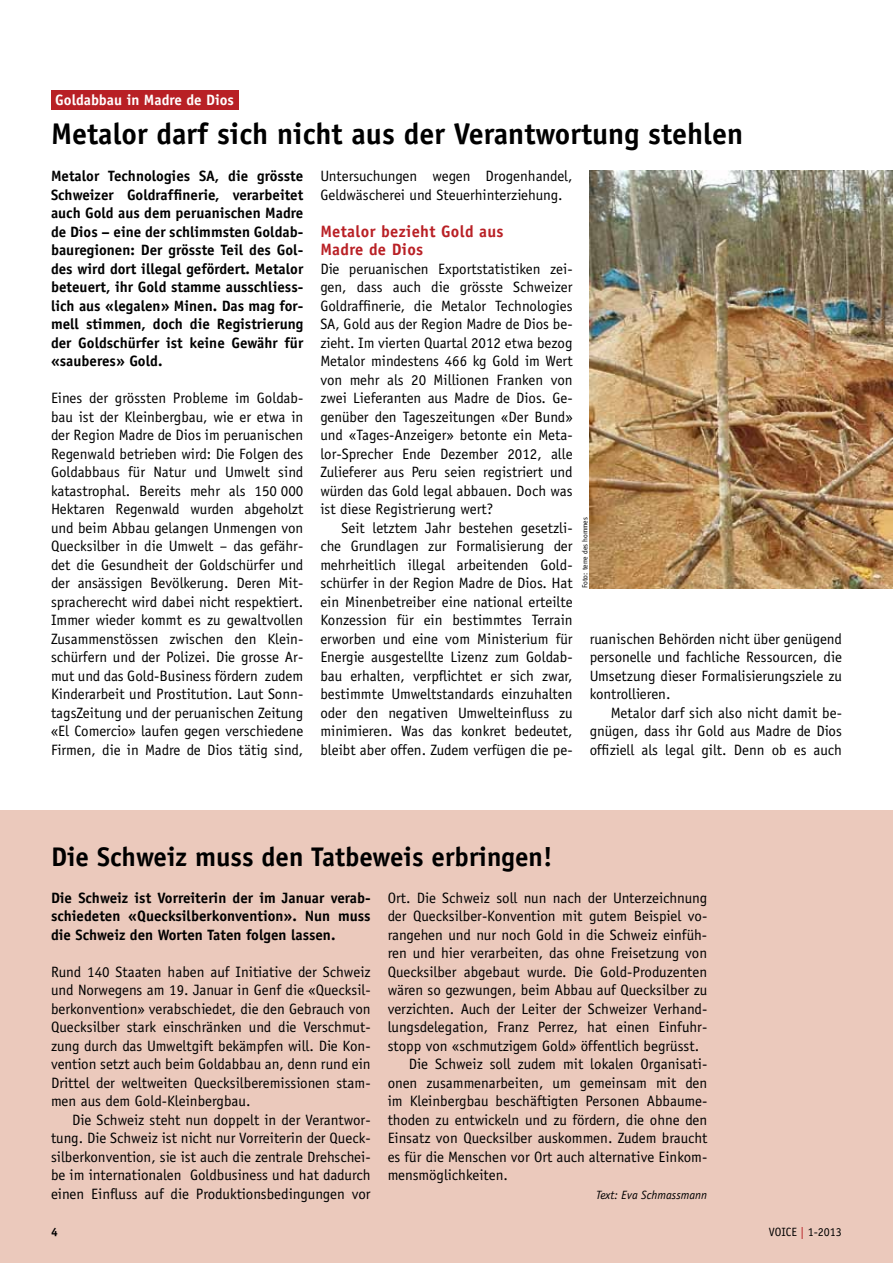
<style>
.page{position:relative;width:893px;height:1263px;background:#fff}
.page>*{position:absolute;margin:0;border:0;box-sizing:border-box;transform-origin:0 0}
.t1{font:700 30px "Officina Sans Std";color:#000}
.t2{font:700 27px "Officina Sans Std";color:#000}
.t3{font:700 16.5px/18.5px "Officina Sans Std";letter-spacing:.02em;color:#b92025}
.t4{font:15px/18.5px "Officina Sans Std";color:#000;text-align:justify}
.t5{font:700 15px/18.5px "Officina Sans Std";color:#000;text-align:justify}
.t6{font:700 15px "Officina Sans Std";color:#fff}
.t7{font:italic 12px "Officina Sans Std";color:#000}
.t8{font:12px "Officina Sans Std";color:#000}
.t9{font:700 12px "Officina Sans Std";color:#000}
.t10{font:7.5px "Officina Sans Std";color:#000}
.s1{color:#b82025}
</style>
<div class="page">
<div style="left:0;top:810px;width:893px;height:453px;background:#ebc9bc"></div>
<div style="left:51px;top:90px;width:187px;height:19px;background:#b82025"></div>
<img style="left:590px;top:170px;width:303px;height:418px">
<p class="t6" style="left:55px;top:91px;width:180px">Goldabbau in Madre de Dios</p>
<h1 class="t1" style="left:51px;top:115px;width:694px">Metalor darf sich nicht aus der Verantwortung stehlen</h1>
<p class="t5" style="left:51px;top:167px;width:254px">Metalor Technologies SA, die grösste Schweizer Goldraffinerie, verarbeitet auch Gold aus dem peruanischen Madre de Dios – eine der schlimmsten Goldab&shy;bauregionen: Der grösste Teil des Gol&shy;des wird dort illegal gefördert. Metalor beteuert, ihr Gold stamme ausschliess&shy;lich aus «legalen» Minen. Das mag for&shy;mell stimmen, doch die Registrierung der Goldschürfer ist keine Gewähr für «sauberes» Gold.</p>
<p class="t4" style="left:51px;top:389px;width:254px">Eines der grössten Probleme im Goldab&shy;bau ist der Kleinbergbau, wie er etwa in der Region Madre de Dios im peruanischen Regenwald betrieben wird: Die Folgen des Goldabbaus für Natur und Umwelt sind katastrophal. Bereits mehr als 150 000<br>Hektaren Regenwald wurden abgeholzt und beim Abbau gelangen Unmengen von Quecksilber in die Umwelt – das gefähr&shy;det die Gesundheit der Goldschürfer und der ansässigen Bevölkerung. Deren Mit&shy;spracherecht wird dabei nicht respektiert.<br>Immer wieder kommt es zu gewaltvollen Zusammenstössen zwischen den Klein&shy;schürfern und der Polizei. Die grosse Ar&shy;mut und das Gold-Business fördern zudem Kinderarbeit und Prostitution. Laut Sonn&shy;tagsZeitung und der peruanischen Zeitung «El Comercio» laufen gegen verschiedene Firmen, die in Madre de Dios tätig sind,</p>
<p class="t4" style="left:320px;top:167px;width:254px">Untersuchungen wegen Drogenhandel,<br>Geldwäscherei und Steuerhinterziehung.</p>
<p class="t3" style="left:320px;top:222px;width:185px">Metalor bezieht Gold aus<br>Madre de Dios</p>
<p class="t4" style="left:320px;top:259px;width:254px">Die peruanischen Exportstatistiken zei&shy;gen, dass auch die grösste Schweizer Goldraffinerie, die Metalor Technologies SA, Gold aus der Region Madre de Dios be&shy;zieht. Im vierten Quartal 2012 etwa bezog Metalor mindestens 466 kg Gold im Wert von mehr als 20 Millionen Franken von zwei Lieferanten aus Madre de Dios. Ge&shy;genüber den Tageszeitungen «Der Bund» und «Tages-Anzeiger» betonte ein Meta&shy;lor-Sprecher Ende Dezember 2012, alle Zulieferer aus Peru seien registriert und würden das Gold legal abbauen. Doch was ist diese Registrierung wert?</p>
<p class="t4" style="left:320px;top:518px;width:254px;text-indent:21px">Seit letztem Jahr bestehen gesetzli&shy;che Grundlagen zur Formalisierung der mehrheitlich illegal arbeitenden Gold&shy;schürfer in der Region Madre de Dios. Hat ein Minenbetreiber eine national erteilte Konzession für ein bestimmtes Terrain erworben und eine vom Ministerium für Energie ausgestellte Lizenz zum Goldab&shy;bau erhalten, verpflichtet er sich zwar, bestimmte Umweltstandards einzuhalten oder den negativen Umwelteinfluss zu minimieren. Was das konkret bedeutet, bleibt aber offen. Zudem verfügen die pe-</p>
<p class="t10" style="left:581px;top:588px;width:72px;rotate:-90deg">Foto: terre des hommes</p>
<p class="t4" style="left:590px;top:629px;width:254px">ruanischen Behörden nicht über genügend personelle und fachliche Ressourcen, die Umsetzung dieser Formalisierungsziele zu kontrollieren.</p>
<p class="t4" style="left:590px;top:703px;width:254px;text-indent:21px">Metalor darf sich also nicht damit be&shy;gnügen, dass ihr Gold aus Madre de Dios offiziell als legal gilt. Denn ob es auch</p>
<h2 class="t2" style="left:51px;top:839px;width:503px">Die Schweiz muss den Tatbeweis erbringen!</h2>
<p class="t5" style="left:51px;top:888px;width:321px">Die Schweiz ist Vorreiterin der im Januar verab&shy;schiedeten «Quecksilberkonvention». Nun muss die Schweiz den Worten Taten folgen lassen.</p>
<p class="t4" style="left:51px;top:962px;width:321px">Rund 140 Staaten haben auf Initiative der Schweiz und Norwegens am 19. Januar in Genf die «Quecksil&shy;berkonvention» verabschiedet, die den Gebrauch von Quecksilber stark einschränken und die Verschmut&shy;zung durch das Umweltgift bekämpfen will. Die Kon&shy;vention setzt auch beim Goldabbau an, denn rund ein Drittel der weltweiten Quecksilberemissionen stam&shy;men aus dem Gold-Kleinbergbau.</p>
<p class="t4" style="left:51px;top:1110px;width:321px;text-indent:21px">Die Schweiz steht nun doppelt in der Verantwor&shy;tung. Die Schweiz ist nicht nur Vorreiterin der Queck&shy;silberkonvention, sie ist auch die zentrale Drehschei&shy;be im internationalen Goldbusiness und hat dadurch einen Einfluss auf die Produktionsbedingungen vor</p>
<p class="t4" style="left:388px;top:888px;width:321px">Ort. Die Schweiz soll nun nach der Unterzeichnung</p>
<p class="t4" style="left:388px;top:907px;width:321px">der Quecksilber-Konvention mit gutem Beispiel vo-</p>
<p class="t4" style="left:388px;top:925px;width:321px">rangehen und nur noch Gold in die Schweiz einfüh-</p>
<p class="t4" style="left:388px;top:944px;width:321px">ren und hier verarbeiten, das ohne Freisetzung von</p>
<p class="t4" style="left:388px;top:962px;width:321px">Quecksilber abgebaut wurde. Die Gold-Produzenten</p>
<p class="t4" style="left:388px;top:981px;width:321px">wären so gezwungen, beim Abbau auf Quecksilber zu</p>
<p class="t4" style="left:388px;top:999px;width:321px">verzichten. Auch der Leiter der Schweizer Verhand-</p>
<p class="t4" style="left:388px;top:1018px;width:321px">lungsdelegation, Franz Perrez, hat einen Einfuhr-</p>
<p class="t4" style="left:388px;top:1036px;width:313px">stopp von «schmutzigem Gold» öffentlich begrüsst.</p>
<p class="t4" style="left:409px;top:1055px;width:300px">Die Schweiz soll zudem mit lokalen Organisati-</p>
<p class="t4" style="left:388px;top:1073px;width:321px">onen zusammenarbeiten, um gemeinsam mit den</p>
<p class="t4" style="left:388px;top:1092px;width:321px">im Kleinbergbau beschäftigten Personen Abbaume-</p>
<p class="t4" style="left:388px;top:1110px;width:321px">thoden zu entwickeln und zu fördern, die ohne den</p>
<p class="t4" style="left:388px;top:1129px;width:321px">Einsatz von Quecksilber auskommen. Zudem braucht</p>
<p class="t4" style="left:388px;top:1147px;width:321px">es für die Menschen vor Ort auch alternative Einkom-</p>
<p class="t4" style="left:388px;top:1166px;width:122px">mensmöglichkeiten.</p>
<p class="t7" style="left:596px;top:1187px;width:113px">Text: Eva Schmassmann</p>
<p class="t9" style="left:51px;top:1224px;width:8px">4</p>
<p class="t8" style="left:769px;top:1224px;width:74px">VOICE <span class="s1">|</span> 1-2013</p>
</div>
